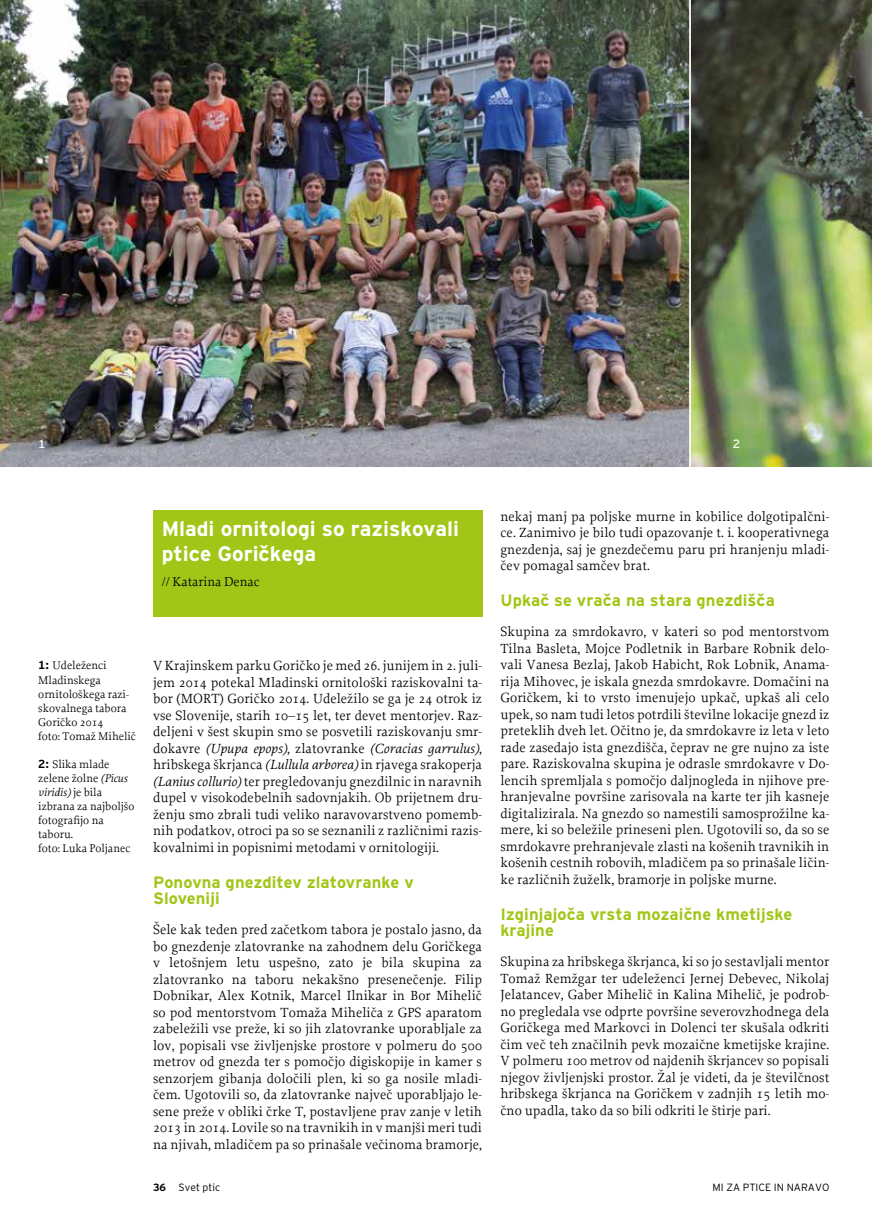
<style>
.page{position:relative;width:872px;height:1212px;background:#fff}
.page>*{position:absolute;margin:0;border:0;box-sizing:border-box;transform-origin:0 0}
.t1{font:700 21px/25.2px "Interstate Bold Mono CE";color:#fff}
.t2{font:700 16.5px/16.5px "Interstate Bold Mono CE";letter-spacing:.005em;color:#a2c617}
.t3{font:13.95px/16.5px "Proforma";letter-spacing:.005em;color:#000;text-align:justify}
.t4{font:italic 13.95px "Proforma Book Italic CE";letter-spacing:.005em;color:#000}
.t5{font:13.5px "Proforma";color:#000}
.t6{font:500 12px "Interstate Regular Mono CE";color:#fff}
.t7{font:11.7px/14.1px "Proforma";color:#000}
.t8{font:italic 11.7px "Proforma Book Italic CE";color:#000}
.t9{font:300 10.5px "Interstate Light Mono CE";color:#000}
.s1{font-family:"Interstate Bold Mono CE";font-weight:700}
.s2{font-family:"Proforma Book Italic CE";font-style:italic}
.s3{font-family:"Proforma";font-style:normal}
</style>
<div class="page">
<div style="left:153px;top:510px;width:329px;height:107px;background:#a2c617"></div>
<img style="left:0;top:0;width:689px;height:467px">
<img style="left:689px;top:0;width:183px;height:467px">
<p class="t6" style="left:38px;top:437px;width:9px">1</p>
<p class="t6" style="left:732px;top:437px;width:9px">2</p>
<p class="t7" style="left:38px;top:658px;width:99px"><span class="s1">1:</span> Udeleženci<br>Mladinskega ornitološkega razi&shy;skovalnega tabora<br>Goričko 2014<br>foto: Tomaž Mihelič</p>
<p class="t7" style="left:38px;top:757px;width:91px"><span class="s1">2:</span> Slika mlade zelene žolne <span class="s2">(Picus</span></p>
<p class="t8" style="left:38px;top:785px;width:65px">viridis) <span class="s3">je bila</span></p>
<p class="t7" style="left:38px;top:799px;width:98px">izbrana za najboljšo fotografijo na taboru.<br>foto: Luka Poljanec</p>
<h1 class="t1" style="left:162px;top:516px;width:299px">Mladi ornitologi so raziskovali ptice Goričkega</h1>
<p class="t5" style="left:162px;top:573px;width:99px">// Katarina Denac</p>
<p class="t3" style="left:153px;top:657px;width:330px">V Krajinskem parku Goričko je med 26. junijem in 2. juli&shy;jem 2014 potekal Mladinski ornitološki raziskovalni ta&shy;bor (MORT) Goričko 2014. Udeležilo se ga je 24 otrok iz vse Slovenije, starih 10–15 let, ter devet mentorjev. Raz&shy;deljeni v šest skupin smo se posvetili raziskovanju smr-</p>
<p class="t4" style="left:153px;top:739px;width:330px"><span class="s3">dokavre</span> (Upupa epops)<span class="s3">, zlatovranke</span> (Coracias garrulus)<span class="s3">,</span></p>
<p class="t3" style="left:153px;top:756px;width:330px">hribskega škrjanca <span class="s2">(Lullula arborea)</span> in rjavega srakoperja <span class="s2">(Lanius collurio)</span> ter pregledovanju gnezdilnic in naravnih dupel v visokodebelnih sadovnjakih. Ob prijetnem dru&shy;ženju smo zbrali tudi veliko naravovarstveno pomemb&shy;nih podatkov, otroci pa so se seznanili z različnimi razis&shy;kovalnimi in popisnimi metodami v ornitologiji.</p>
<p class="t2" style="left:153px;top:873px;width:262px">Ponovna gnezditev zlatovranke v<br>Sloveniji</p>
<p class="t3" style="left:153px;top:921px;width:330px">Šele kak teden pred začetkom tabora je postalo jasno, da bo gnezdenje zlatovranke na zahodnem delu Goričkega v letošnjem letu uspešno, zato je bila skupina za zlatovranko na taboru nekakšno presenečenje. Filip Dobnikar, Alex Kotnik, Marcel Ilnikar in Bor Mihelič so pod mentorstvom Tomaža Miheliča z GPS aparatom zabeležili vse preže, ki so jih zlatovranke uporabljale za lov, popisali vse življenjske prostore v polmeru do 500 metrov od gnezda ter s pomočjo digiskopije in kamer s senzorjem gibanja določili plen, ki so ga nosile mladi&shy;čem. Ugotovili so, da zlatovranke največ uporabljajo le&shy;sene preže v obliki črke T, postavljene prav zanje v letih 2013 in 2014. Lovile so na travnikih in v manjši meri tudi na njivah, mladičem pa so prinašale večinoma bramorje,</p>
<p class="t3" style="left:500px;top:508px;width:330px">nekaj manj pa poljske murne in kobilice dolgotipalčni&shy;ce. Zanimivo je bilo tudi opazovanje t. i. kooperativnega gnezdenja, saj je gnezdečemu paru pri hranjenju mladi&shy;čev pomagal samčev brat.</p>
<p class="t2" style="left:500px;top:592px;width:276px">Upkač se vrača na stara gnezdišča</p>
<p class="t3" style="left:500px;top:623px;width:330px">Skupina za smrdokavro, v kateri so pod mentorstvom Tilna Basleta, Mojce Podletnik in Barbare Robnik delo&shy;vali Vanesa Bezlaj, Jakob Habicht, Rok Lobnik, Anama&shy;rija Mihovec, je iskala gnezda smrdokavre. Domačini na Goričkem, ki to vrsto imenujejo upkač, upkaš ali celo upek, so nam tudi letos potrdili številne lokacije gnezd iz preteklih dveh let. Očitno je, da smrdokavre iz leta v leto rade zasedajo ista gnezdišča, čeprav ne gre nujno za iste pare. Raziskovalna skupina je odrasle smrdokavre v Do&shy;lencih spremljala s pomočjo daljnogleda in njihove pre&shy;hranjevalne površine zarisovala na karte ter jih kasneje digitalizirala. Na gnezdo so namestili samosprožilne ka&shy;mere, ki so beležile prineseni plen. Ugotovili so, da so se smrdokavre prehranjevale zlasti na košenih travnikih in košenih cestnih robovih, mladičem pa so prinašale ličin&shy;ke različnih žuželk, bramorje in poljske murne.</p>
<p class="t2" style="left:500px;top:905px;width:293px">Izginjajoča vrsta mozaične kmetijske krajine</p>
<p class="t3" style="left:500px;top:953px;width:330px">Skupina za hribskega škrjanca, ki so jo sestavljali mentor Tomaž Remžgar ter udeleženci Jernej Debevec, Nikolaj Jelatancev, Gaber Mihelič in Kalina Mihelič, je podrob&shy;no pregledala vse odprte površine severovzhodnega dela Goričkega med Markovci in Dolenci ter skušala odkriti čim več teh značilnih pevk mozaične kmetijske krajine.<br>V polmeru 100 metrov od najdenih škrjancev so popisali njegov življenjski prostor. Žal je videti, da je številčnost hribskega škrjanca na Goričkem v zadnjih 15 letih mo&shy;čno upadla, tako da so bili odkriti le štirje pari.</p>
<p class="t9" style="left:153px;top:1181px;width:69px"><span class="s1">36</span> Svet ptic</p>
<p class="t9" style="left:712px;top:1181px;width:118px">MI ZA PTICE IN NARAVO</p>
</div>
